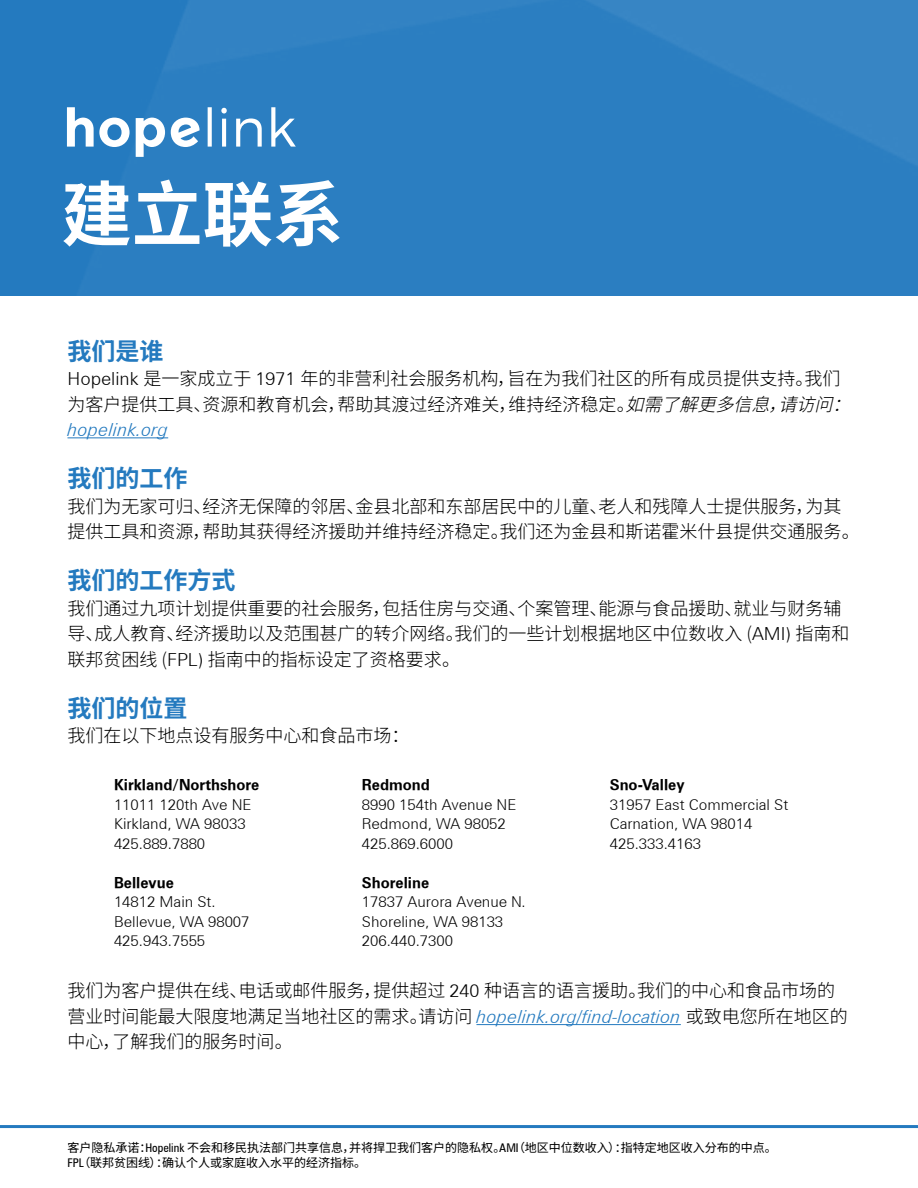
<style>
.page{position:relative;width:918px;height:1188px;background:#fff}
.page>*{position:absolute;margin:0;border:0;box-sizing:border-box;transform-origin:0 0}
.t1{font:700 70.5px "Noto Sans SC";color:#fff}
.t2{font:700 24px "Noto Sans SC";color:#247abf}
.t3{font:300 18px/25.5px "Noto Sans SC";color:#000}
.t4{font:15px "Zurich Light BT";color:#000}
.t5{font:15px "Zurich Bold BT";color:#000}
.t6{font:12px/15px "Noto Sans SC";color:#000}
.s1{font-family:"Zurich Light BT";font-weight:400}
.s2{font-style:italic}
.s3{font-family:"Zurich Light Italic BT";font-weight:400;color:#247abf}
.s4{font-family:"Zurich Condensed BT"}
</style>
<div class="page">
<img style="left:0;top:0;width:918px;height:296px">
<hr style="left:68px;top:437px;width:100px;height:1px;background:#247abf">
<hr style="left:476px;top:1024px;width:205px;height:1px;background:#247abf">
<svg style="left:208px;top:107px;width:88px;height:40px"></svg>
<svg style="left:67px;top:107px;width:133px;height:50px"></svg>
<hr style="left:0;top:1125px;width:918px;height:3px;background:#247abf">
<p class="t1" style="left:62px;top:175px;width:283px">建立联系</p>
<p class="t2" style="left:68px;top:337px;width:97px">我们是谁</p>
<p class="t3" style="left:68px;top:366px;width:796px"><span class="s1">Hopelink</span> 是一家成立于 <span class="s1">1971</span> 年的非营利社会服务机构，旨在为我们社区的所有成员提供支持。我们为客户提供工具、资源和教育机会，帮助其渡过经济难关，维持经济稳定。<span class="s2">如需了解更多信息，请访问：</span><span class="s3">hopelink.org</span></p>
<p class="t2" style="left:68px;top:465px;width:121px">我们的工作</p>
<p class="t3" style="left:68px;top:494px;width:794px">我们为无家可归、经济无保障的邻居、金县北部和东部居民中的儿童、老人和残障人士提供服务，为其提供工具和资源，帮助其获得经济援助并维持经济稳定。我们还为金县和斯诺霍米什县提供交通服务。</p>
<p class="t2" style="left:68px;top:567px;width:169px">我们的工作方式</p>
<p class="t3" style="left:68px;top:596px;width:783px">我们通过九项计划提供重要的社会服务，包括住房与交通、个案管理、能源与食品援助、就业与财务辅导、成人教育、经济援助以及范围甚广的转介网络。我们的一些计划根据地区中位数收入 (<span class="s1">AMI)</span> 指南和联邦贫困线 (<span class="s1">FPL)</span> 指南中的指标设定了资格要求。</p>
<p class="t2" style="left:68px;top:694px;width:121px">我们的位置</p>
<p class="t3" style="left:68px;top:723px;width:343px">我们在以下地点设有服务中心和食品市场：</p>
<p class="t5" style="left:114px;top:776px;width:147px">Kirkland/Northshore</p>
<p class="t4" style="left:114px;top:795px;width:139px">11011 120th Ave NE</p>
<p class="t4" style="left:114px;top:815px;width:133px">Kirkland, WA 98033</p>
<p class="t4" style="left:114px;top:834px;width:93px">425.889.7880</p>
<p class="t5" style="left:114px;top:873px;width:62px">Bellevue</p>
<p class="t4" style="left:114px;top:893px;width:103px">14812 Main St.</p>
<p class="t4" style="left:114px;top:912px;width:137px">Bellevue, WA 98007</p>
<p class="t4" style="left:114px;top:932px;width:93px">425.943.7555</p>
<p class="t5" style="left:362px;top:776px;width:69px">Redmond</p>
<p class="t4" style="left:362px;top:795px;width:156px">8990 154th Avenue NE</p>
<p class="t4" style="left:362px;top:815px;width:145px">Redmond, WA 98052</p>
<p class="t4" style="left:362px;top:834px;width:93px">425.869.6000</p>
<p class="t5" style="left:362px;top:873px;width:69px">Shoreline</p>
<p class="t4" style="left:362px;top:893px;width:165px">17837 Aurora Avenue N.</p>
<p class="t4" style="left:362px;top:912px;width:143px">Shoreline, WA 98133</p>
<p class="t4" style="left:362px;top:932px;width:93px">206.440.7300</p>
<p class="t5" style="left:610px;top:776px;width:76px">Sno-Valley</p>
<p class="t4" style="left:610px;top:795px;width:180px">31957 East Commercial St</p>
<p class="t4" style="left:610px;top:815px;width:144px">Carnation, WA 98014</p>
<p class="t4" style="left:610px;top:834px;width:93px">425.333.4163</p>
<p class="t3" style="left:68px;top:978px;width:782px">我们为客户提供在线、电话或邮件服务，提供超过 <span class="s1">240</span> 种语言的语言援助。我们的中心和食品市场的营业时间能最大限度地满足当地社区的需求。请访问 <span class="s3">hopelink.org/find-location</span> 或致电您所在地区的中心，了解我们的服务时间。</p>
<p class="t6" style="left:68px;top:1141px;width:711px">客户隐私承诺：<span class="s4">Hopelink</span> 不会和移民执法部门共享信息，并将捍卫我们客户的隐私权。<span class="s4">AMI</span>（地区中位数收入）：指特定地区收入分布的中点。<br><span class="s4">FPL</span>（联邦贫困线）：确认个人或家庭收入水平的经济指标。</p>
</div>
